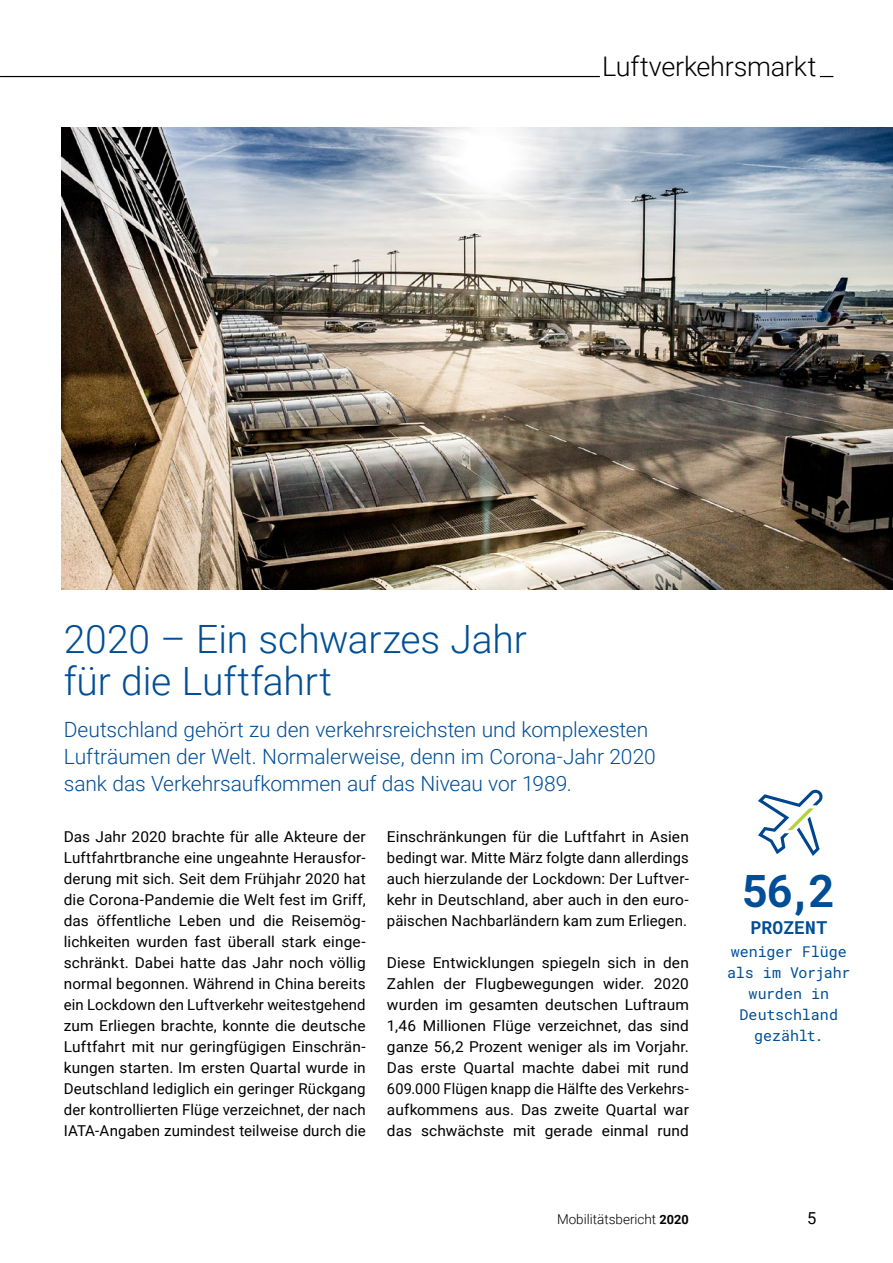
<style>
.page{position:relative;width:893px;height:1263px;background:#fff}
.page>*{position:absolute;margin:0;border:0;box-sizing:border-box;transform-origin:0 0}
.t1{font:700 45px "Roboto Mono";color:#004e96}
.t2{font:300 39px/42px "Roboto";letter-spacing:-.005em;color:#004e96}
.t3{font:300 27px "Roboto";letter-spacing:-.01em;color:#000}
.t4{font:300 21px/27px "Roboto";letter-spacing:-.005em;color:#004e96}
.t5{font:700 18px "Roboto Mono";letter-spacing:.01em;color:#004e96}
.t6{font:16.5px "Roboto";color:#000}
.t7{font:15px/21px "Roboto";letter-spacing:.005em;color:#000;text-align:justify}
.t8{font:15px/21px "Roboto Mono";letter-spacing:-.005em;color:#004e96;text-align:center}
.t9{font:300 13.5px "Roboto";color:#000}
.s1{font-weight:700;font-size:12.75px}
</style>
<div class="page">
<hr style="left:0;top:76px;width:833px;height:1px;background:#000">
<div style="left:600px;top:72px;width:220px;height:8px;background:#fff"></div>
<svg style="left:758px;top:789px;width:65px;height:67px"></svg>
<img style="left:62px;top:128px;width:831px;height:462px">
<h3 class="t3" style="left:602px;top:55px;width:216px">Luftverkehrsmarkt</h3>
<h2 class="t2" style="left:64px;top:621px;width:465px">2020 – Ein schwarzes Jahr für die Luftfahrt</h2>
<h3 class="t4" style="left:64px;top:717px;width:594px">Deutschland gehört zu den verkehrsreichsten und komplexesten<br>Lufträumen der Welt. Normalerweise, denn im Corona-Jahr 2020 sank das Verkehrsaufkommen auf das Niveau vor 1989.</h3>
<p class="t7" style="left:64px;top:825px;width:303px">Das Jahr 2020 brachte für alle Akteure der Luftfahrtbranche eine ungeahnte Herausfor&shy;derung mit sich. Seit dem Frühjahr 2020 hat die Corona-Pandemie die Welt fest im Griff, das öffentliche Leben und die Reisemög&shy;lichkeiten wurden fast überall stark einge&shy;schränkt. Dabei hatte das Jahr noch völlig normal begonnen. Während in China bereits ein Lockdown den Luftverkehr weitestgehend zum Erliegen brachte, konnte die deutsche Luftfahrt mit nur geringfügigen Einschrän&shy;kungen starten. Im ersten Quartal wurde in Deutschland lediglich ein geringer Rückgang der kontrollierten Flüge verzeichnet, der nach IATA-Angaben zumindest teilweise durch die</p>
<p class="t7" style="left:387px;top:825px;width:303px">Einschränkungen für die Luftfahrt in Asien bedingt war. Mitte März folgte dann allerdings auch hierzulande der Lockdown: Der Luftver&shy;kehr in Deutschland, aber auch in den euro&shy;päischen Nachbarländern kam zum Erliegen.</p>
<p class="t7" style="left:387px;top:951px;width:303px">Diese Entwicklungen spiegeln sich in den Zahlen der Flugbewegungen wider. 2020 wurden im gesamten deutschen Luftraum 1,46 Millionen Flüge verzeichnet, das sind ganze 56,2 Prozent weniger als im Vorjahr.<br>Das erste Quartal machte dabei mit rund 609.000 Flügen knapp die Hälfte des Verkehrs&shy;aufkommens aus. Das zweite Quartal war das schwächste mit gerade einmal rund</p>
<h1 class="t1" style="left:742px;top:873px;width:95px">56,2</h1>
<p class="t5" style="left:750px;top:920px;width:78px">PROZENT</p>
<p class="t8" style="left:727px;top:942px;width:125px">weniger Flüge als im Vorjahr wurden in<br>Deutschland gezählt.</p>
<p class="t9" style="left:557px;top:1212px;width:133px">Mobilitätsbericht <span class="s1">2020</span></p>
<p class="t6" style="left:807px;top:1212px;width:11px">5</p>
</div>
